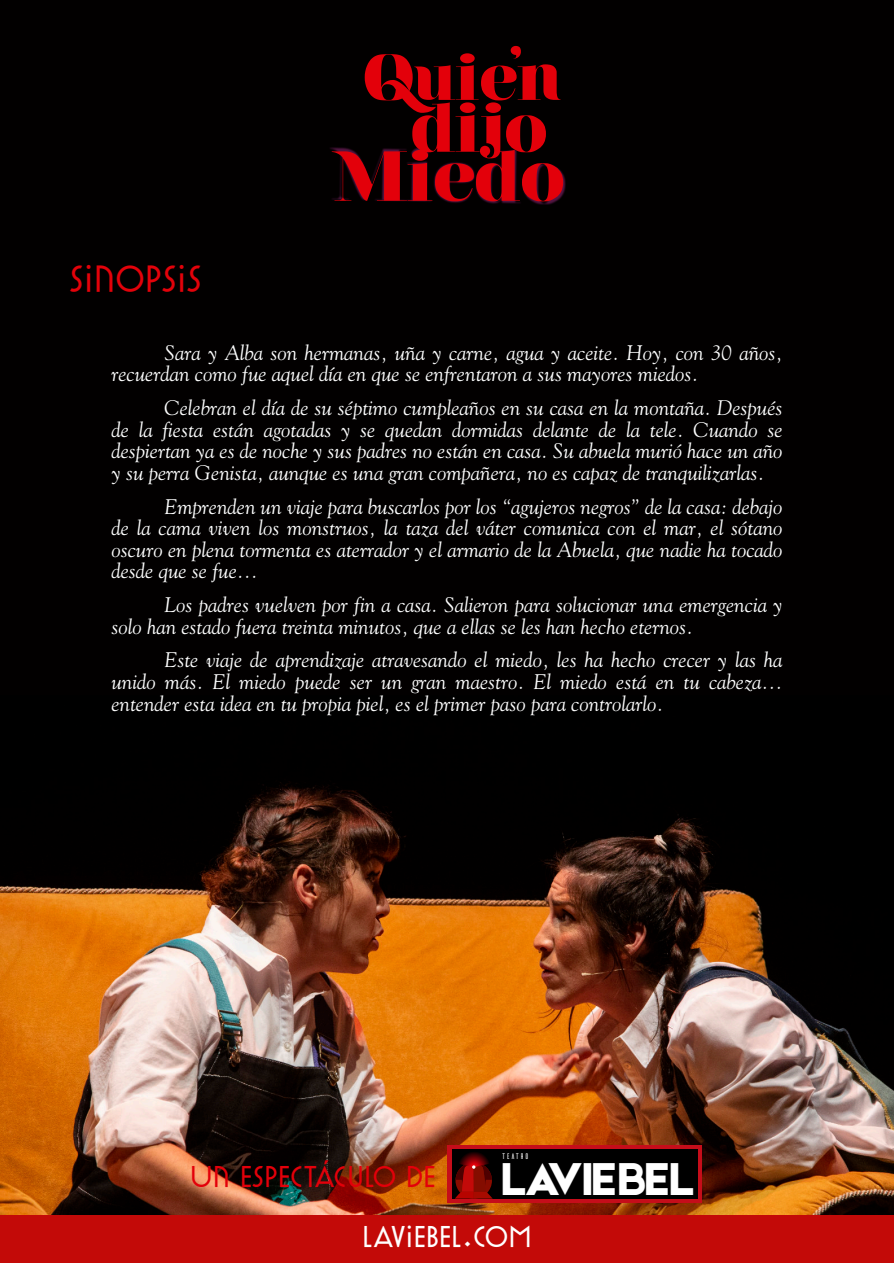
<style>
.page{position:relative;width:894px;height:1263px;background:#fff}
.page>*{position:absolute;margin:0;border:0;box-sizing:border-box;transform-origin:0 0}
.t1{font:900 70.65px "Nouvelle Vague";color:#e3000a}
.t2{font:900 68.4px "Nouvelle Vague";color:#e3000a}
.t3{font:900 64.65px "Nouvelle Vague";color:#e3000a}
.t4{font:49.05px "Etna";color:#fff}
.t5{font:300 37.5px "Artographie";color:#e3020a}
.t6{font:300 30px "Artographie";color:#e3000a}
.t7{font:300 30px "Artographie";color:#fff}
.t8{font:italic 21px/21.6px "Goudy";color:#fff;text-align:justify}
.t9{font:8.1px "Ailerons";color:#fff}
</style>
<div class="page">
<div style="left:0;top:0;width:893px;height:1263px;background:#020000"></div>
<img style="left:0;top:782px;width:893px;height:433px">
<div style="left:447px;top:1145px;width:254px;height:57px;background:#c50d1a"></div>
<div style="left:451px;top:1149px;width:246px;height:50px;background:#000"></div>
<svg style="left:455px;top:1152px;width:37px;height:47px"></svg>
<div style="left:0;top:1215px;width:893px;height:48px;background:#c30a08"></div>
<img style="left:330px;top:148px;width:235px;height:56px">
<svg style="left:510px;top:46px;width:11px;height:13px"></svg>
<h3 class="t5" style="left:69px;top:265px;width:134px">SINOPSIS</h3>
<h3 class="t3" style="left:364px;top:51px;width:199px">Quien</h3>
<h2 class="t2" style="left:411px;top:100px;width:138px">dijo</h2>
<h1 class="t1" style="left:335px;top:148px;width:231px">Miedo</h1>
<p class="t8" style="left:111px;top:343px;width:672px;text-indent:53px">Sara y Alba son hermanas, uña y carne, agua y aceite. Hoy, con 30 años, recuerdan como fue aquel día en que se enfrentaron a sus mayores miedos.</p>
<p class="t8" style="left:111px;top:399px;width:672px;text-indent:53px">Celebran el día de su séptimo cumpleaños en su casa en la montaña. Después de la fiesta están agotadas y se quedan dormidas delante de la tele. Cuando se despiertan ya es de noche y sus padres no están en casa. Su abuela murió hace un año y su perra Genista, aunque es una gran compañera, no es capaz de tranquilizarlas.</p>
<p class="t8" style="left:111px;top:497px;width:672px;text-indent:53px">Emprenden un viaje para buscarlos por los “agujeros negros” de la casa: debajo de la cama viven los monstruos, la taza del váter comunica con el mar, el sótano oscuro en plena tormenta es aterrador y el armario de la Abuela, que nadie ha tocado desde que se fue…</p>
<p class="t8" style="left:111px;top:596px;width:672px;text-indent:53px">Los padres vuelven por fin a casa. Salieron para solucionar una emergencia y solo han estado fuera treinta minutos, que a ellas se les han hecho eternos.</p>
<p class="t8" style="left:111px;top:651px;width:672px;text-indent:53px">Este viaje de aprendizaje atravesando el miedo, les ha hecho crecer y las ha unido más. El miedo puede ser un gran maestro. El miedo está en tu cabeza… entender esta idea en tu propia piel, es el primer paso para controlarlo.</p>
<p class="t9" style="left:501px;top:1152px;width:30px">TEATRo</p>
<h3 class="t6" style="left:190px;top:1166px;width:247px">UN ESPECTÁCULO DE</h3>
<h3 class="t4" style="left:501px;top:1158px;width:194px">LAVIEBEL</h3>
<h3 class="t7" style="left:362px;top:1226px;width:171px">LAVIEBEL.COM</h3>
</div>
